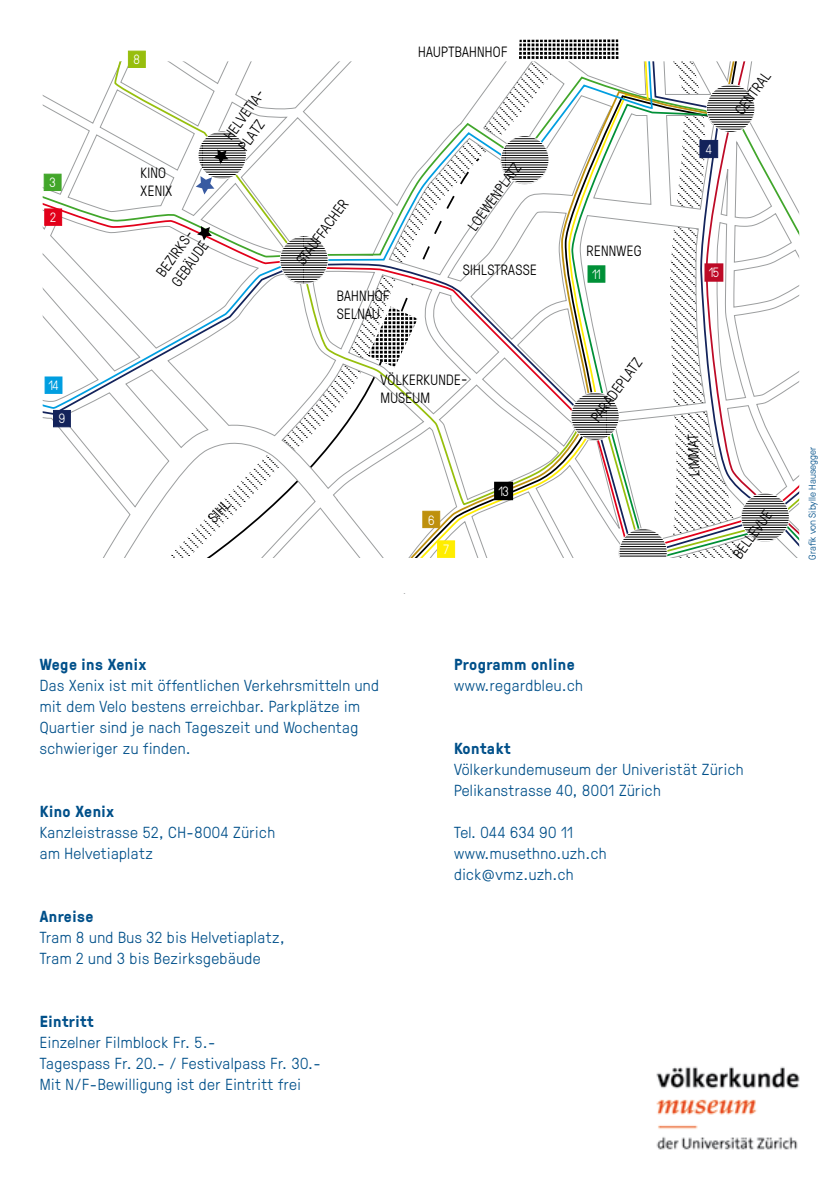
<style>
.page{position:relative;width:840px;height:1191px;background:#fff}
.page>*{position:absolute;margin:0;border:0;box-sizing:border-box;transform-origin:0 0}
.t1{font:300 16px/21px "GT Pressura";letter-spacing:.03em;color:#00508a}
.t2{font:700 16px "GT Pressura";letter-spacing:.03em;color:#00508a}
.t3{font:300 15px/18px "GT Pressura";letter-spacing:.02em;color:#000;scale:.95 1}
.t4{font:300 13.4px "GT Pressura";letter-spacing:-.05em;color:#fff;scale:.95 1}
.t5{font:300 10px "GT Pressura";letter-spacing:.005em;color:#00508a}
</style>
<div class="page">
<svg style="left:42px;top:39px;width:758px;height:519px"></svg>
<svg style="left:518px;top:39px;width:100px;height:20px"></svg>
<div style="left:44px;top:174px;width:17px;height:17px;background:#42a62a;border:1px solid #42a62a"></div>
<div style="left:44px;top:209px;width:18px;height:17px;background:#e2001a;border:1px solid #e2001a"></div>
<div style="left:53px;top:410px;width:18px;height:17px;background:#13235b;border:1px solid #13235b"></div>
<div style="left:45px;top:376px;width:17px;height:18px;background:#009ee0;border:1px solid #009ee0"></div>
<div style="left:422px;top:511px;width:18px;height:17px;background:#be900d;border:1px solid #be900d"></div>
<div style="left:128px;top:51px;width:18px;height:17px;background:#97be0d;border:1px solid #97be0d"></div>
<div style="left:437px;top:540px;width:17px;height:17px;background:#ffed00;border:1px solid #ffed00"></div>
<div style="left:699px;top:140px;width:18px;height:18px;background:#13235b;border:1px solid #13235b"></div>
<div style="left:704px;top:263px;width:19px;height:19px;background:#bd0a26;border:2px solid #bd0a26"></div>
<div style="left:587px;top:265px;width:18px;height:17px;background:#009037;border:1px solid #009037"></div>
<div style="left:495px;top:483px;width:16px;height:16px;background:#000"></div>
<div style="left:494px;top:482px;width:19px;height:18px;border:2px solid #000"></div>
<img style="left:656px;top:1066px;width:144px;height:84px">
<svg style="left:258px;top:91px;width:3px;height:5px"></svg>
<svg style="left:187px;top:233px;width:4px;height:4px"></svg>
<p class="t4" style="left:49px;top:173px;width:8px">3</p>
<p class="t4" style="left:50px;top:208px;width:8px">2</p>
<p class="t4" style="left:48px;top:376px;width:12px">14</p>
<p class="t4" style="left:59px;top:409px;width:8px">9</p>
<p class="t4" style="left:133px;top:50px;width:9px">8</p>
<p class="t3" style="left:140px;top:163px;width:8px">kino xenix</p>
<p class="t3" style="left:151px;top:269px;width:9px;rotate:-54deg">bezirks</p>
<p class="t3" style="left:167px;top:279px;width:9px;rotate:-54deg">gebäude</p>
<p class="t3" style="left:219px;top:132px;width:17px;rotate:-54deg">Helvetia</p>
<p class="t3" style="left:233px;top:143px;width:9px;rotate:-54deg">platz</p>
<p class="t3" style="left:418px;top:41px;width:18px">Hauptbahnhof</p>
<p class="t3" style="left:291px;top:257px;width:16px;rotate:-54deg">Stauffacher</p>
<p class="t3" style="left:336px;top:286px;width:17px">Bahnhof<br>Selnau</p>
<p class="t3" style="left:463px;top:223px;width:18px;rotate:-54deg">Loewenplatz</p>
<p class="t3" style="left:462px;top:259px;width:16px">Sihlstrasse</p>
<p class="t3" style="left:380px;top:369px;width:17px">Völkerkunde</p>
<p class="t3" style="left:461px;top:369px;width:8px">-</p>
<p class="t3" style="left:380px;top:387px;width:10px">museum</p>
<p class="t3" style="left:203px;top:513px;width:16px;rotate:-47deg">Sihl</p>
<p class="t4" style="left:428px;top:510px;width:8px">6</p>
<p class="t4" style="left:443px;top:539px;width:7px">7</p>
<p class="t4" style="left:498px;top:481px;width:12px">13</p>
<p class="t4" style="left:705px;top:139px;width:8px">4</p>
<p class="t3" style="left:729px;top:107px;width:17px;rotate:-54deg">Central</p>
<p class="t3" style="left:586px;top:240px;width:17px">Rennweg</p>
<p class="t4" style="left:591px;top:265px;width:11px">11</p>
<p class="t4" style="left:708px;top:263px;width:12px">15</p>
<p class="t3" style="left:585px;top:414px;width:16px;rotate:-54deg">Paradeplatz</p>
<p class="t3" style="left:684px;top:476px;width:19px;rotate:-92deg">Limmat</p>
<p class="t3" style="left:727px;top:551px;width:17px;rotate:-54deg">Bellevue</p>
<p class="t5" style="left:804px;top:560px;width:115px;rotate:-90deg">Grafik von Sibylle Hausegger</p>
<p class="t2" style="left:40px;top:652px;width:108px">Wege ins Xenix</p>
<p class="t1" style="left:40px;top:674px;width:340px">Das Xenix ist mit öffentlichen Verkehrsmitteln und mit dem Velo bestens erreichbar. Parkplätze im Quartier sind je nach Tageszeit und Wochentag schwieriger zu finden.</p>
<p class="t2" style="left:40px;top:799px;width:76px">Kino Xenix</p>
<p class="t1" style="left:40px;top:821px;width:236px">Kanzleistrasse 52, CH-8004 Zürich am Helvetiaplatz</p>
<p class="t2" style="left:40px;top:904px;width:55px">Anreise</p>
<p class="t1" style="left:40px;top:926px;width:246px">Tram 8 und Bus 32 bis Helvetiaplatz,<br>Tram 2 und 3 bis Bezirksgebäude</p>
<p class="t2" style="left:40px;top:1009px;width:55px">Eintritt</p>
<p class="t1" style="left:40px;top:1031px;width:282px">Einzelner Filmblock Fr. 5.-<br>Tagespass Fr. 20.- / Festivalpass Fr. 30.-<br>Mit N/F-Bewilligung ist der Eintritt frei</p>
<p class="t2" style="left:454px;top:652px;width:122px">Programm online</p>
<p class="t1" style="left:454px;top:674px;width:130px">www.regardbleu.ch</p>
<p class="t2" style="left:454px;top:736px;width:58px">Kontakt</p>
<p class="t1" style="left:454px;top:758px;width:291px">Völkerkundemuseum der Univeristät Zürich<br>Pelikanstrasse 40, 8001 Zürich</p>
<p class="t1" style="left:454px;top:821px;width:154px">Tel. 044 634 90 11 www.musethno.uzh.ch dick@vmz.uzh.ch</p>
</div>
